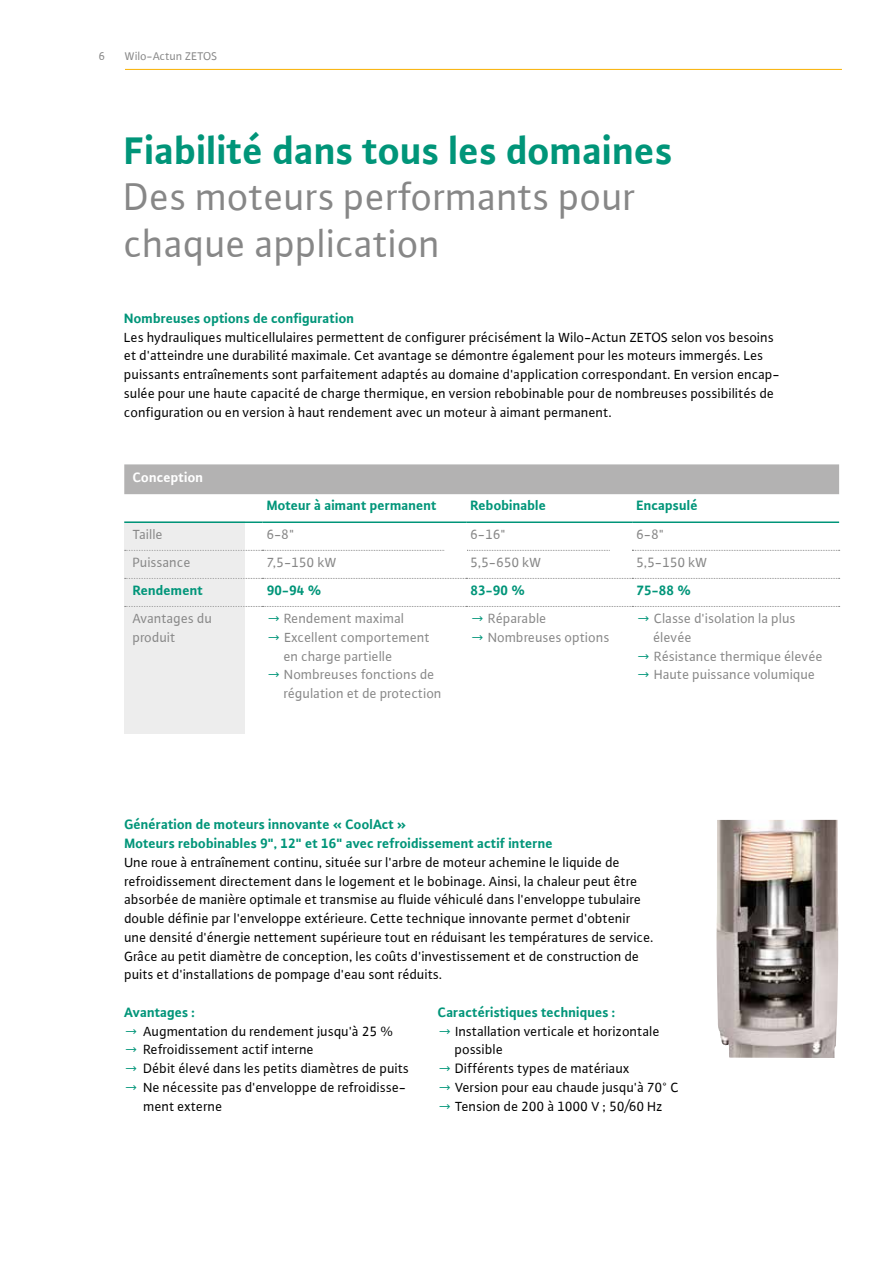
<style>
.page{position:relative;width:893px;height:1263px;background:#fff}
.page>*{position:absolute;margin:0;border:0;box-sizing:border-box;transform-origin:0 0}
.t1{font:40.5px/46.8px "WILO Plus Global";color:#878787}
.t2{font:700 40.5px "WILO Plus Global";color:#009579}
.t3{font:14.25px/18.8px "WILO Plus Global";color:#000}
.t4{font:14.25px/18.8px "WILO Plus Global";color:#878787}
.t5{font:700 14.25px/18.8px "WILO Plus Global";color:#009579}
.t6{font:700 14.25px "WILO Plus Global";color:#fff}
.t7{font:12px "WILO Plus Global";color:#878787}
.s1{color:#009579}
</style>
<div class="page">
<div style="left:124px;top:521px;width:121px;height:212px;background:#ededed"></div>
<hr style="left:125px;top:69px;width:717px;height:1px;background:#f9b000">
<div style="left:124px;top:464px;width:715px;height:30px;background:#b3b2b2"></div>
<svg style="left:125px;top:550px;width:715px;height:1px"></svg>
<svg style="left:125px;top:578px;width:715px;height:1px"></svg>
<svg style="left:125px;top:606px;width:715px;height:1px"></svg>
<hr style="left:124px;top:521px;width:138px;height:2px;background:#009579">
<hr style="left:262px;top:521px;width:204px;height:2px;background:#009579">
<hr style="left:466px;top:521px;width:166px;height:2px;background:#009579">
<hr style="left:632px;top:521px;width:207px;height:2px;background:#009579">
<img style="left:716px;top:820px;width:122px;height:238px">
<div style="left:445px;top:532px;width:22px;height:19px;background:#fff"></div>
<div style="left:610px;top:532px;width:22px;height:19px;background:#fff"></div>
<p class="t7" style="left:99px;top:49px;width:8px">6</p>
<p class="t7" style="left:125px;top:49px;width:94px">Wilo-Actun ZETOS</p>
<h1 class="t2" style="left:124px;top:126px;width:550px">Fiabilité dans tous les domaines</h1>
<h1 class="t1" style="left:124px;top:173px;width:513px">Des moteurs performants pour chaque application</h1>
<p class="t5" style="left:124px;top:309px;width:231px">Nombreuses options de configuration</p>
<p class="t3" style="left:124px;top:327px;width:657px">Les hydrauliques multicellulaires permettent de configurer précisément la Wilo-Actun ZETOS selon vos besoins et d'atteindre une durabilité maximale. Cet avantage se démontre également pour les moteurs immergés. Les puissants entraînements sont parfaitement adaptés au domaine d'application correspondant. En version encap&shy;sulée pour une haute capacité de charge thermique, en version rebobinable pour de nombreuses possibilités de configuration ou en version à haut rendement avec un moteur à aimant permanent.</p>
<p class="t6" style="left:133px;top:469px;width:72px">Conception</p>
<p class="t5" style="left:267px;top:496px;width:171px">Moteur à aimant permanent</p>
<p class="t5" style="left:470px;top:496px;width:77px">Rebobinable</p>
<p class="t5" style="left:636px;top:496px;width:63px">Encapsulé</p>
<p class="t4" style="left:133px;top:524px;width:32px">Taille</p>
<p class="t4" style="left:267px;top:524px;width:29px">6-8"</p>
<p class="t4" style="left:470px;top:524px;width:37px">6-16"</p>
<p class="t4" style="left:636px;top:524px;width:29px">6-8"</p>
<p class="t4" style="left:133px;top:552px;width:59px">Puissance</p>
<p class="t4" style="left:267px;top:552px;width:72px">7,5-150 kW</p>
<p class="t4" style="left:470px;top:552px;width:73px">5,5-650 kW</p>
<p class="t4" style="left:636px;top:552px;width:73px">5,5-150 kW</p>
<p class="t5" style="left:133px;top:581px;width:72px">Rendement</p>
<p class="t5" style="left:267px;top:581px;width:56px">90-94 %</p>
<p class="t5" style="left:470px;top:581px;width:56px">83-90 %</p>
<p class="t5" style="left:636px;top:581px;width:56px">75-88 %</p>
<p class="t4" style="left:133px;top:609px;width:81px">Avantages du produit</p>
<p class="t4" style="left:267px;top:609px;width:139px"><span class="s1">→</span> Rendement maximal</p>
<p class="t4" style="left:470px;top:609px;width:78px"><span class="s1">→</span> Réparable</p>
<p class="t4" style="left:470px;top:627px;width:141px"><span class="s1">→</span> Nombreuses options</p>
<p class="t4" style="left:653px;top:609px;width:144px;text-indent:-17px"><span class="s1">→</span> Classe d'isolation la plus élevée</p>
<p class="t4" style="left:636px;top:646px;width:188px"><span class="s1">→</span> Résistance thermique élevée</p>
<p class="t4" style="left:636px;top:665px;width:180px"><span class="s1">→</span> Haute puissance volumique</p>
<p class="t4" style="left:284px;top:627px;width:148px;text-indent:-17px"><span class="s1">→</span> Excellent comportement en charge partielle</p>
<p class="t4" style="left:284px;top:665px;width:160px;text-indent:-17px"><span class="s1">→</span> Nombreuses fonctions de régulation et de protection</p>
<p class="t5" style="left:124px;top:815px;width:430px">Génération de moteurs innovante « CoolAct »<br>Moteurs rebobinables 9", 12" et 16" avec refroidissement actif interne</p>
<p class="t3" style="left:124px;top:852px;width:531px">Une roue à entraînement continu, située sur l'arbre de moteur achemine le liquide de refroidissement directement dans le logement et le bobinage. Ainsi, la chaleur peut être absorbée de manière optimale et transmise au fluide véhiculé dans l'enveloppe tubulaire double définie par l'enveloppe extérieure. Cette technique innovante permet d'obtenir une densité d'énergie nettement supérieure tout en réduisant les températures de service.<br>Grâce au petit diamètre de conception, les coûts d'investissement et de construction de puits et d'installations de pompage d'eau sont réduits.</p>
<p class="t5" style="left:124px;top:1002px;width:72px">Avantages :</p>
<p class="t3" style="left:124px;top:1021px;width:271px"><span class="s1">→</span> Augmentation du rendement jusqu'à 25 %</p>
<p class="t3" style="left:124px;top:1040px;width:191px"><span class="s1">→</span> Refroidissement actif interne</p>
<p class="t3" style="left:124px;top:1059px;width:286px"><span class="s1">→</span> Débit élevé dans les petits diamètres de puits</p>
<p class="t3" style="left:143px;top:1077px;width:264px;text-indent:-19px"><span class="s1">→</span> Ne nécessite pas d'enveloppe de refroidisse&shy;ment externe</p>
<p class="t5" style="left:438px;top:1002px;width:179px">Caractéristiques techniques :</p>
<p class="t3" style="left:455px;top:1021px;width:206px;text-indent:-17px"><span class="s1">→</span> Installation verticale et horizontale possible</p>
<p class="t3" style="left:438px;top:1059px;width:194px"><span class="s1">→</span> Différents types de matériaux</p>
<p class="t3" style="left:438px;top:1077px;width:243px"><span class="s1">→</span> Version pour eau chaude jusqu'à 70° C</p>
<p class="t3" style="left:438px;top:1096px;width:227px"><span class="s1">→</span> Tension de 200 à 1000 V ; 50/60 Hz</p>
</div>
